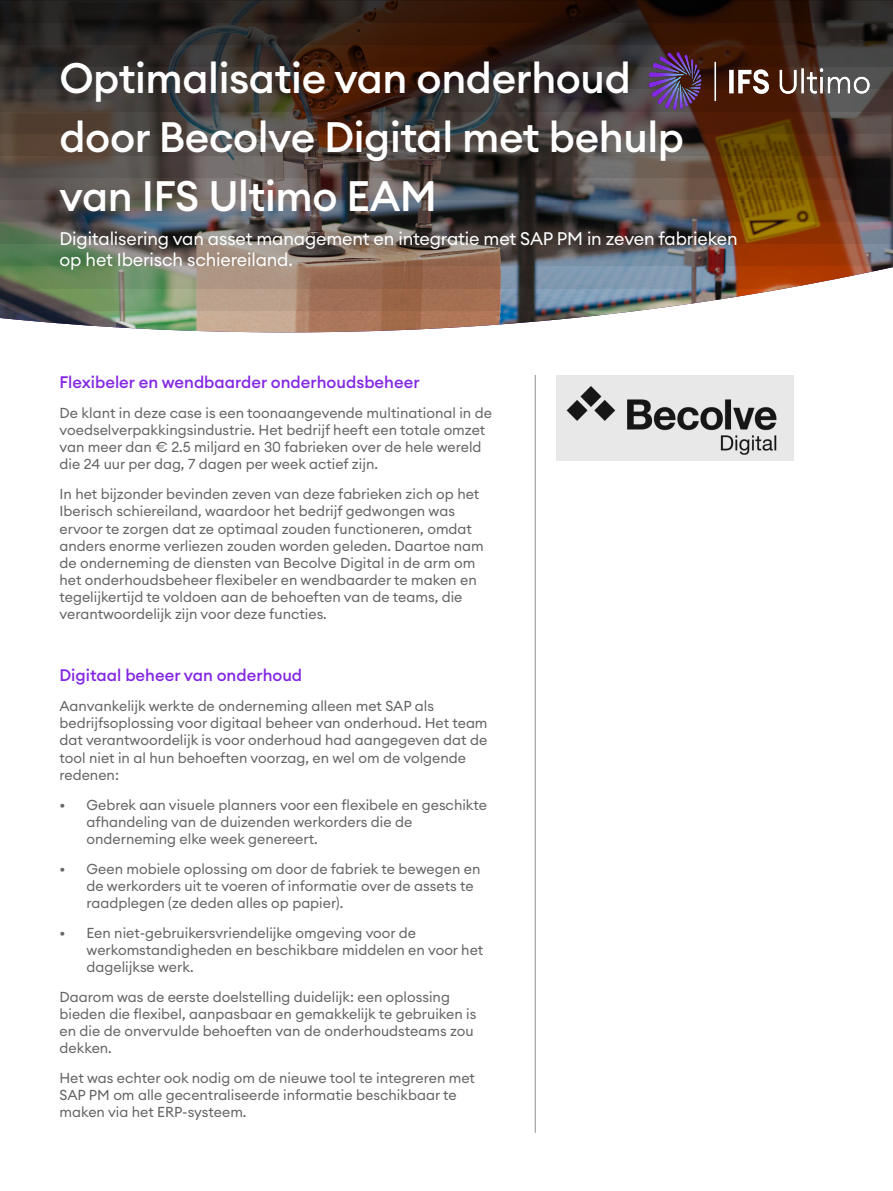
<style>
.page{position:relative;width:893px;height:1191px;background:#fff}
.page>*{position:absolute;margin:0;border:0;box-sizing:border-box;transform-origin:0 0}
.t1{font:500 42px/58.9px "Euclid Circular A";letter-spacing:-.01em;color:#fff}
.t2{font:18px/21px "Euclid Circular A";letter-spacing:-.01em;color:#fff}
.t3{font:500 16.5px "Euclid Circular A";color:#8427e2}
.t4{font:14.25px/17.1px "Euclid Circular A";color:#656565}
</style>
<div class="page">
<img style="left:0;top:0;width:893px;height:332px">
<img style="left:646px;top:48px;width:230px;height:65px">
<hr style="left:535px;top:375px;width:1px;height:757px;background:#919191">
<div style="left:556px;top:375px;width:238px;height:85px;background:#e8e8e8"></div>
<img style="left:566px;top:386px;width:211px;height:69px">
<h1 class="t1" style="left:60px;top:49px;width:626px">Optimalisatie van onderhoud door Becolve Digital met behulp van IFS Ultimo EAM</h1>
<p class="t2" style="left:60px;top:228px;width:680px">Digitalisering van asset management en integratie met SAP PM in zeven fabrieken op het Iberisch schiereiland.</p>
<p class="t3" style="left:60px;top:372px;width:362px">Flexibeler en wendbaarder onderhoudsbeheer</p>
<p class="t4" style="left:60px;top:404px;width:434px">De klant in deze case is een toonaangevende multinational in de voedselverpakkingsindustrie. Het bedrijf heeft een totale omzet van meer dan € 2.5 miljard en 30 fabrieken over de hele wereld die 24 uur per dag, 7 dagen per week actief zijn.</p>
<p class="t4" style="left:60px;top:485px;width:426px">In het bijzonder bevinden zeven van deze fabrieken zich op het Iberisch schiereiland, waardoor het bedrijf gedwongen was ervoor te zorgen dat ze optimaal zouden functioneren, omdat anders enorme verliezen zouden worden geleden. Daartoe nam de onderneming de diensten van Becolve Digital in de arm om het onderhoudsbeheer flexibeler en wendbaarder te maken en tegelijkertijd te voldoen aan de behoeften van de teams, die verantwoordelijk zijn voor deze functies.</p>
<p class="t3" style="left:60px;top:665px;width:244px">Digitaal beheer van onderhoud</p>
<p class="t4" style="left:60px;top:697px;width:430px">Aanvankelijk werkte de onderneming alleen met SAP als bedrijfsoplossing voor digitaal beheer van onderhoud. Het team dat verantwoordelijk is voor onderhoud had aangegeven dat de tool niet in al hun behoeften voorzag, en wel om de volgende redenen:</p>
<p class="t4" style="left:87px;top:795px;width:402px;text-indent:-27px">• Gebrek aan visuele planners voor een flexibele en geschikte afhandeling van de duizenden werkorders die de onderneming elke week genereert.</p>
<p class="t4" style="left:87px;top:860px;width:395px;text-indent:-27px">• Geen mobiele oplossing om door de fabriek te bewegen en de werkorders uit te voeren of informatie over de assets te raadplegen (ze deden alles op papier).</p>
<p class="t4" style="left:87px;top:924px;width:398px;text-indent:-27px">• Een niet-gebruikersvriendelijke omgeving voor de werkomstandigheden en beschikbare middelen en voor het dagelijkse werk.</p>
<p class="t4" style="left:60px;top:988px;width:418px">Daarom was de eerste doelstelling duidelijk: een oplossing bieden die flexibel, aanpasbaar en gemakkelijk te gebruiken is en die de onvervulde behoeften van de onderhoudsteams zou dekken.</p>
<p class="t4" style="left:60px;top:1069px;width:417px">Het was echter ook nodig om de nieuwe tool te integreren met<br>SAP PM om alle gecentraliseerde informatie beschikbaar te maken via het ERP-systeem.</p>
</div>
